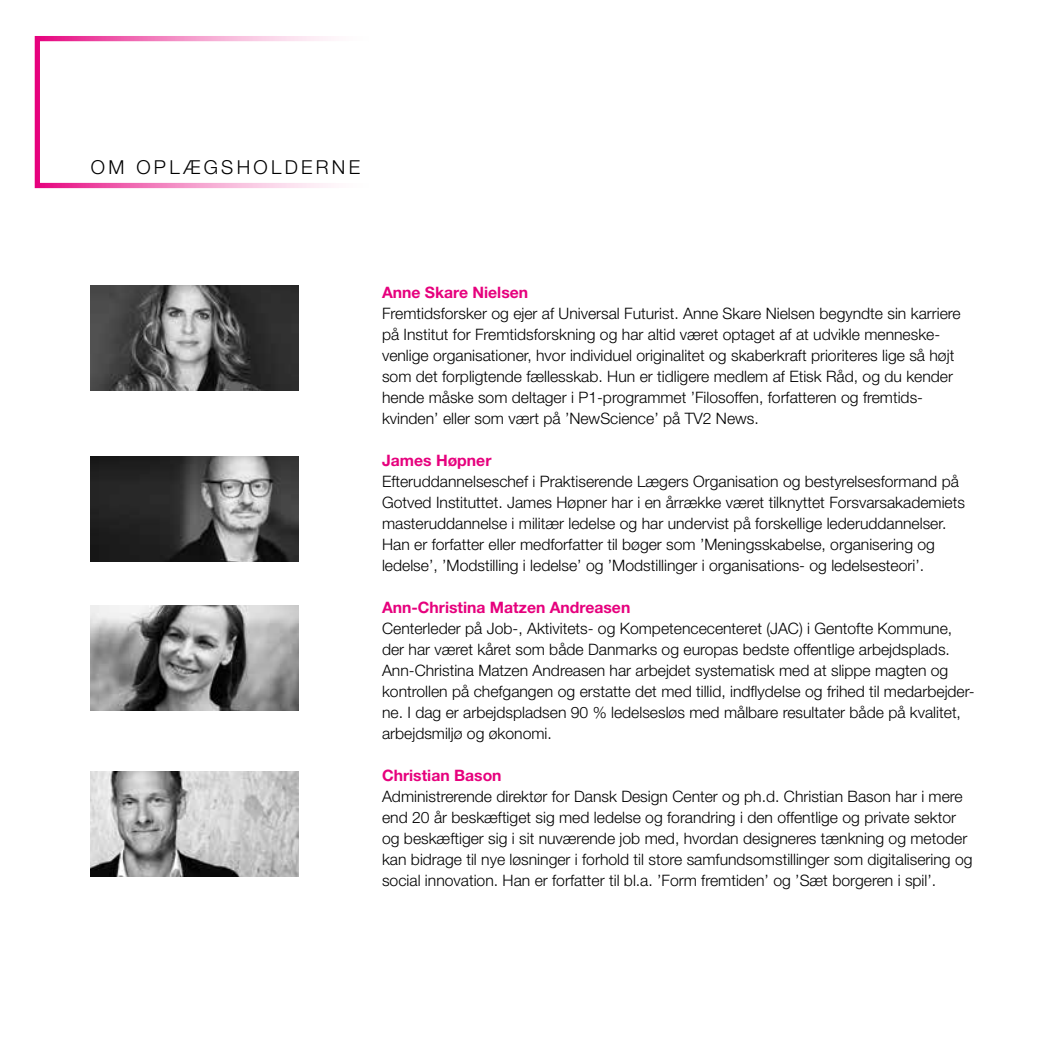
<style>
.page{position:relative;width:1042px;height:1042px;background:#fff}
.page>*{position:absolute;margin:0;border:0;box-sizing:border-box;transform-origin:0 0}
.t1{font:300 19.25px "Helvetica Neue";letter-spacing:.17em;color:#000}
.t2{font:300 15.75px/21px "Helvetica Neue";color:#000}
.t3{font:700 15.75px "Helvetica Neue";color:#e6007d}
</style>
<div class="page">
<div style="left:35px;top:36px;width:338px;height:152px;border:5px solid #e6007d"></div>
<img style="left:91px;top:456px;width:208px;height:105px">
<img style="left:91px;top:285px;width:208px;height:105px">
<img style="left:91px;top:605px;width:208px;height:105px">
<img style="left:91px;top:771px;width:208px;height:105px">
<p class="t1" style="left:91px;top:155px;width:271px">OM OPLÆGSHOLDERNE</p>
<p class="t3" style="left:382px;top:282px;width:148px">Anne Skare Nielsen</p>
<p class="t2" style="left:382px;top:302px;width:580px">Fremtidsforsker og ejer af Universal Futurist. Anne Skare Nielsen begyndte sin karriere på Institut for Fremtidsforskning og har altid været optaget af at udvikle menneske&shy;venlige organisationer, hvor individuel originalitet og skaberkraft prioriteres lige så højt som det forpligtende fællesskab. Hun er tidligere medlem af Etisk Råd, og du kender hende måske som deltager i P1-programmet ’Filosoffen, forfatteren og fremtids&shy;kvinden’ eller som vært på ’NewScience’ på TV2 News.</p>
<p class="t3" style="left:382px;top:450px;width:111px">James Høpner</p>
<p class="t2" style="left:382px;top:470px;width:584px">Efteruddannelseschef i Praktiserende Lægers Organisation og bestyrelsesformand på Gotved Instituttet. James Høpner har i en årrække været tilknyttet Forsvarsakademiets masteruddannelse i militær ledelse og har undervist på forskellige lederuddannelser.<br>Han er forfatter eller medforfatter til bøger som ’Meningsskabelse, organisering og ledelse’, ’Modstilling i ledelse’ og ’Modstillinger i organisations- og ledelsesteori’.</p>
<p class="t3" style="left:382px;top:597px;width:250px">Ann-Christina Matzen Andreasen</p>
<p class="t2" style="left:382px;top:617px;width:594px">Centerleder på Job-, Aktivitets- og Kompetencecenteret (JAC) i Gentofte Kommune, der har været kåret som både Danmarks og europas bedste offentlige arbejdsplads.<br>Ann-Christina Matzen Andreasen har arbejdet systematisk med at slippe magten og kontrollen på chefgangen og erstatte det med tillid, indflydelse og frihed til medarbejder&shy;ne. I dag er arbejdspladsen 90 % ledelsesløs med målbare resultater både på kvalitet, arbejdsmiljø og økonomi.</p>
<p class="t3" style="left:382px;top:765px;width:121px">Christian Bason</p>
<p class="t2" style="left:382px;top:785px;width:592px">Administrerende direktør for Dansk Design Center og ph.d. Christian Bason har i mere end 20 år beskæftiget sig med ledelse og forandring i den offentlige og private sektor og beskæftiger sig i sit nuværende job med, hvordan designeres tænkning og metoder kan bidrage til nye løsninger i forhold til store samfundsomstillinger som digitalisering og social innovation. Han er forfatter til bl.a. ’Form fremtiden’ og ’Sæt borgeren i spil’.</p>
</div>
